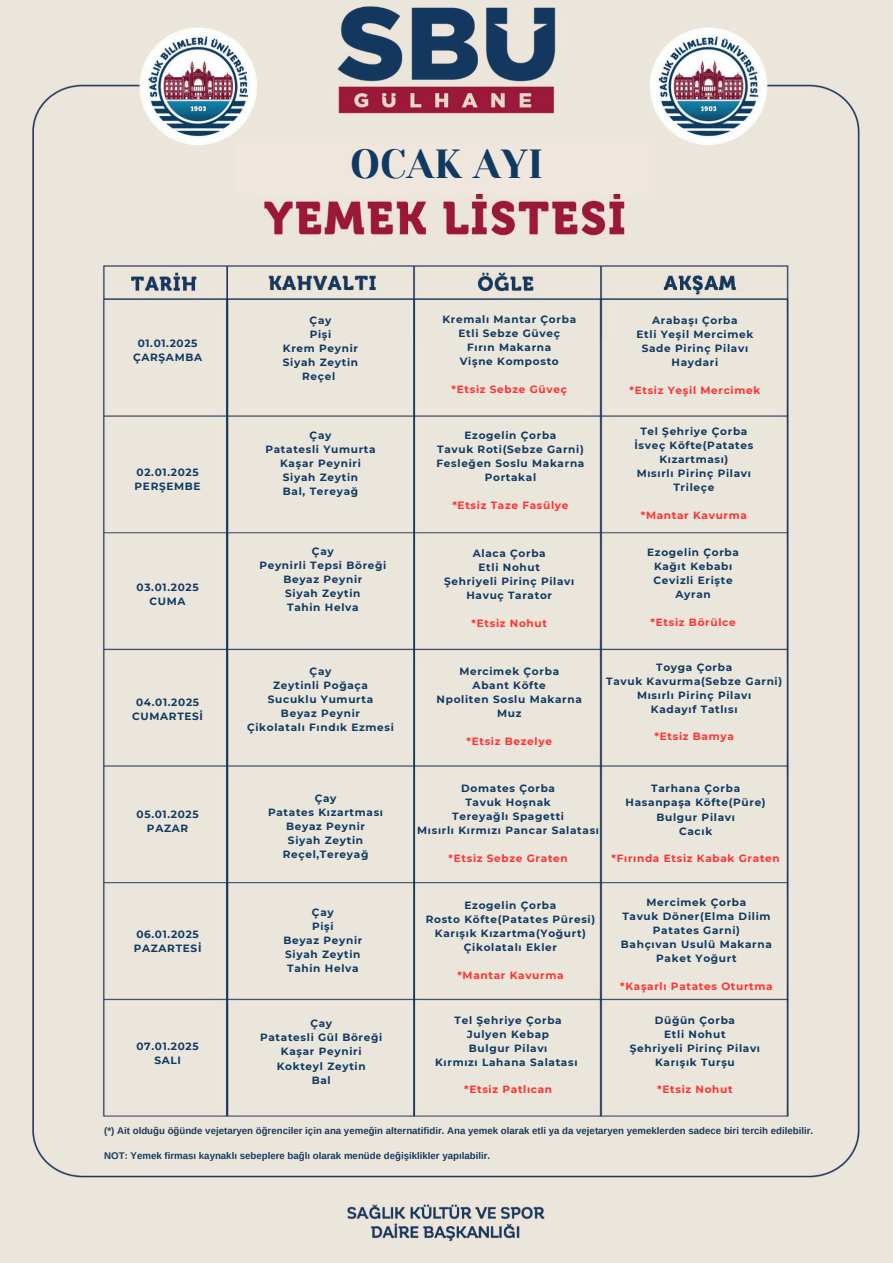
<style>
.page{position:relative;width:893px;height:1263px;background:#fff}
.page>*{position:absolute;margin:0;border:0;box-sizing:border-box;transform-origin:0 0}
.t1{font:40.5px "Yeseva One";color:#103a62}
.t2{font:700 10.5px/14.1px "Montserrat";letter-spacing:.065em;color:#103a62;text-align:center}
.t3{font:700 10.5px "Montserrat";letter-spacing:.065em;color:#ff3131}
.t4{font:700 9.68px "Arimo";color:#1a3a57}
.t5{font:700 9.68px "Arimo";color:#153b60}
</style>
<div class="page">
<img style="left:0;top:0;width:893px;height:1263px">
<div style="left:238px;top:137px;width:417px;height:57px;background:#efe7dd"></div>
<p class="t1" style="left:350px;top:141px;width:195px">OCAK AYI</p>
<p class="t2" style="left:133px;top:336px;width:71px">01.01.2025<br>ÇARŞAMBA</p>
<p class="t2" style="left:135px;top:465px;width:68px;text-align:left">02.01.2025<br>PERŞEMBE</p>
<h1 class="t2" style="left:137px;top:580px;width:63px">03.01.2025<br>CUMA</h1>
<p class="t2" style="left:132px;top:695px;width:72px">04.01.2025<br>CUMARTESİ</p>
<p class="t2" style="left:137px;top:807px;width:64px">05.01.2025<br>PAZAR</p>
<p class="t2" style="left:134px;top:927px;width:69px;text-align:left">06.01.2025<br>PAZARTESİ</p>
<p class="t2" style="left:136px;top:1039px;width:64px">07.01.2025<br>SALI</p>
<p class="t2" style="left:310px;top:313px;width:23px">Çay</p>
<p class="t2" style="left:310px;top:327px;width:22px">Pişi</p>
<p class="t2" style="left:283px;top:341px;width:77px">Krem Peynir</p>
<p class="t2" style="left:283px;top:356px;width:77px">Siyah Zeytin</p>
<p class="t2" style="left:302px;top:370px;width:35px">Reçel</p>
<p class="t2" style="left:310px;top:428px;width:23px">Çay</p>
<p class="t2" style="left:265px;top:442px;width:112px">Patatesli Yumurta</p>
<p class="t2" style="left:280px;top:456px;width:81px">Kaşar Peyniri</p>
<p class="t2" style="left:283px;top:470px;width:77px">Siyah Zeytin</p>
<p class="t2" style="left:283px;top:484px;width:77px">Bal, Tereyağ</p>
<p class="t2" style="left:312px;top:544px;width:23px">Çay</p>
<p class="t2" style="left:259px;top:558px;width:127px">Peynirli Tepsi Böreği</p>
<p class="t2" style="left:283px;top:572px;width:81px">Beyaz Peynir</p>
<p class="t2" style="left:285px;top:586px;width:77px">Siyah Zeytin</p>
<p class="t2" style="left:287px;top:601px;width:73px">Tahin Helva</p>
<p class="t2" style="left:310px;top:664px;width:23px">Çay</p>
<p class="t2" style="left:273px;top:678px;width:96px">Zeytinli Poğaça</p>
<p class="t2" style="left:268px;top:692px;width:107px">Sucuklu Yumurta</p>
<p class="t2" style="left:281px;top:706px;width:81px">Beyaz Peynir</p>
<p class="t2" style="left:247px;top:720px;width:147px">Çikolatalı Fındık Ezmesi</p>
<p class="t2" style="left:315px;top:791px;width:23px">Çay</p>
<p class="t2" style="left:268px;top:805px;width:116px">Patates Kızartması</p>
<p class="t2" style="left:286px;top:819px;width:81px">Beyaz Peynir</p>
<p class="t2" style="left:288px;top:833px;width:77px">Siyah Zeytin</p>
<p class="t2" style="left:283px;top:848px;width:87px">Reçel,Tereyağ</p>
<p class="t2" style="left:312px;top:905px;width:23px">Çay</p>
<h2 class="t2" style="left:312px;top:919px;width:22px">Pişi</h2>
<p class="t2" style="left:283px;top:933px;width:81px">Beyaz Peynir</p>
<p class="t2" style="left:285px;top:947px;width:77px">Siyah Zeytin</p>
<p class="t2" style="left:287px;top:961px;width:73px">Tahin Helva</p>
<p class="t2" style="left:310px;top:1016px;width:23px">Çay</p>
<p class="t2" style="left:260px;top:1030px;width:122px">Patatesli Gül Böreği</p>
<p class="t2" style="left:281px;top:1045px;width:81px">Kaşar Peyniri</p>
<p class="t2" style="left:277px;top:1059px;width:90px">Kokteyl Zeytin</p>
<p class="t2" style="left:312px;top:1073px;width:21px">Bal</p>
<p class="t2" style="left:442px;top:312px;width:135px">Kremalı Mantar Çorba</p>
<p class="t2" style="left:458px;top:326px;width:103px">Etli Sebze Güveç</p>
<p class="t2" style="left:467px;top:340px;width:86px">Fırın Makarna</p>
<p class="t2" style="left:460px;top:354px;width:101px">Vişne Komposto</p>
<p class="t3" style="left:451px;top:383px;width:117px">*Etsiz Sebze Güveç</p>
<p class="t2" style="left:464px;top:428px;width:93px">Ezogelin Çorba</p>
<p class="t2" style="left:437px;top:442px;width:148px">Tavuk Roti(Sebze Garni)</p>
<p class="t2" style="left:436px;top:457px;width:149px">Fesleğen Soslu Makarna</p>
<p class="t2" style="left:485px;top:471px;width:53px">Portakal</p>
<p class="t3" style="left:452px;top:499px;width:118px">*Etsiz Taze Fasülye</p>
<p class="t2" style="left:473px;top:546px;width:74px">Alaca Çorba</p>
<p class="t2" style="left:478px;top:560px;width:63px">Etli Nohut</p>
<h2 class="t2" style="left:444px;top:574px;width:132px">Şehriyeli Pirinç Pilavı</h2>
<p class="t2" style="left:466px;top:588px;width:87px">Havuç Tarator</p>
<p class="t3" style="left:471px;top:617px;width:77px">*Etsiz Nohut</p>
<p class="t2" style="left:459px;top:664px;width:101px">Mercimek Çorba</p>
<p class="t2" style="left:472px;top:678px;width:75px">Abant Köfte</p>
<p class="t2" style="left:436px;top:692px;width:147px">Npoliten Soslu Makarna</p>
<p class="t2" style="left:497px;top:706px;width:26px">Muz</p>
<p class="t3" style="left:466px;top:734px;width:87px">*Etsiz Bezelye</p>
<p class="t2" style="left:652px;top:313px;width:87px">Arabaşı Çorba</p>
<p class="t2" style="left:636px;top:327px;width:118px">Etli Yeşil Mercimek</p>
<p class="t2" style="left:641px;top:341px;width:108px">Sade Pirinç Pilavı</p>
<p class="t2" style="left:671px;top:356px;width:47px">Haydari</p>
<h2 class="t3" style="left:629px;top:384px;width:132px">*Etsiz Yeşil Mercimek</h2>
<p class="t2" style="left:640px;top:424px;width:109px">Tel Şehriye Çorba</p>
<p class="t2" style="left:634px;top:438px;width:120px">İsveç Köfte(Patates<br>Kızartması)</p>
<p class="t2" style="left:637px;top:466px;width:116px">Mısırlı Pirinç Pilavı</p>
<p class="t2" style="left:673px;top:480px;width:42px">Trileçe</p>
<p class="t3" style="left:641px;top:509px;width:108px">*Mantar Kavurma</p>
<p class="t2" style="left:647px;top:545px;width:93px">Ezogelin Çorba</p>
<p class="t2" style="left:654px;top:559px;width:80px">Kağıt Kebabı</p>
<p class="t2" style="left:653px;top:573px;width:81px">Cevizli Erişte</p>
<h2 class="t2" style="left:675px;top:588px;width:37px">Ayran</h2>
<p class="t3" style="left:650px;top:616px;width:87px">*Etsiz Börülce</p>
<p class="t2" style="left:656px;top:660px;width:78px">Toyga Çorba</p>
<h2 class="t2" style="left:606px;top:674px;width:177px">Tavuk Kavurma(Sebze Garni)</h2>
<p class="t2" style="left:637px;top:688px;width:116px">Mısırlı Pirinç Pilavı</p>
<p class="t2" style="left:651px;top:702px;width:88px">Kadayıf Tatlısı</p>
<p class="t3" style="left:654px;top:730px;width:81px">*Etsiz Bamya</p>
<p class="t2" style="left:461px;top:781px;width:95px">Domates Çorba</p>
<p class="t2" style="left:465px;top:795px;width:87px">Tavuk Hoşnak</p>
<h2 class="t2" style="left:452px;top:809px;width:112px">Tereyağlı Spagetti</h2>
<p class="t2" style="left:417px;top:823px;width:183px">Mısırlı Kırmızı Pancar Salatası</p>
<p class="t3" style="left:448px;top:852px;width:121px">*Etsiz Sebze Graten</p>
<p class="t2" style="left:651px;top:781px;width:90px">Tarhana Çorba</p>
<p class="t2" style="left:625px;top:796px;width:142px">Hasanpaşa Köfte(Püre)</p>
<p class="t2" style="left:656px;top:810px;width:80px">Bulgur Pilavı</p>
<p class="t2" style="left:679px;top:824px;width:35px">Cacık</p>
<p class="t3" style="left:611px;top:852px;width:170px">*Fırında Etsiz Kabak Graten</p>
<p class="t2" style="left:464px;top:898px;width:93px">Ezogelin Çorba</p>
<p class="t2" style="left:426px;top:912px;width:171px">Rosto Köfte(Patates Püresi)</p>
<p class="t2" style="left:435px;top:926px;width:153px">Karışık Kızartma(Yoğurt)</p>
<p class="t2" style="left:464px;top:940px;width:95px">Çikolatalı Ekler</p>
<p class="t3" style="left:457px;top:968px;width:108px">*Mantar Kavurma</p>
<p class="t2" style="left:454px;top:1013px;width:109px">Tel Şehriye Çorba</p>
<p class="t2" style="left:467px;top:1027px;width:84px">Julyen Kebap</p>
<p class="t2" style="left:469px;top:1041px;width:80px">Bulgur Pilavı</p>
<p class="t2" style="left:435px;top:1055px;width:144px">Kırmızı Lahana Salatası</p>
<p class="t3" style="left:464px;top:1083px;width:90px">*Etsiz Patlıcan</p>
<p class="t2" style="left:646px;top:895px;width:101px">Mercimek Çorba</p>
<p class="t2" style="left:622px;top:909px;width:150px">Tavuk Döner(Elma Dilim<br>Patates Garni)</p>
<p class="t2" style="left:621px;top:937px;width:152px">Bahçıvan Usulü Makarna</p>
<p class="t2" style="left:656px;top:951px;width:82px">Paket Yoğurt</p>
<p class="t3" style="left:620px;top:979px;width:154px">*Kaşarlı Patates Oturtma</p>
<p class="t2" style="left:655px;top:1013px;width:82px">Düğün Çorba</p>
<p class="t2" style="left:664px;top:1027px;width:63px">Etli Nohut</p>
<p class="t2" style="left:630px;top:1041px;width:132px">Şehriyeli Pirinç Pilavı</p>
<h2 class="t2" style="left:655px;top:1055px;width:81px">Karışık Turşu</h2>
<p class="t3" style="left:657px;top:1083px;width:77px">*Etsiz Nohut</p>
<p class="t4" style="left:104px;top:1125px;width:710px">(*) Ait olduğu öğünde vejetaryen öğrenciler için ana yemeğin alternatifidir. Ana yemek olarak etli ya da vejetaryen yemeklerden sadece biri tercih edilebilir.</p>
<p class="t5" style="left:104px;top:1151px;width:387px">NOT: Yemek firması kaynaklı sebeplere bağlı olarak menüde değişiklikler yapılabilir.</p>
</div>
